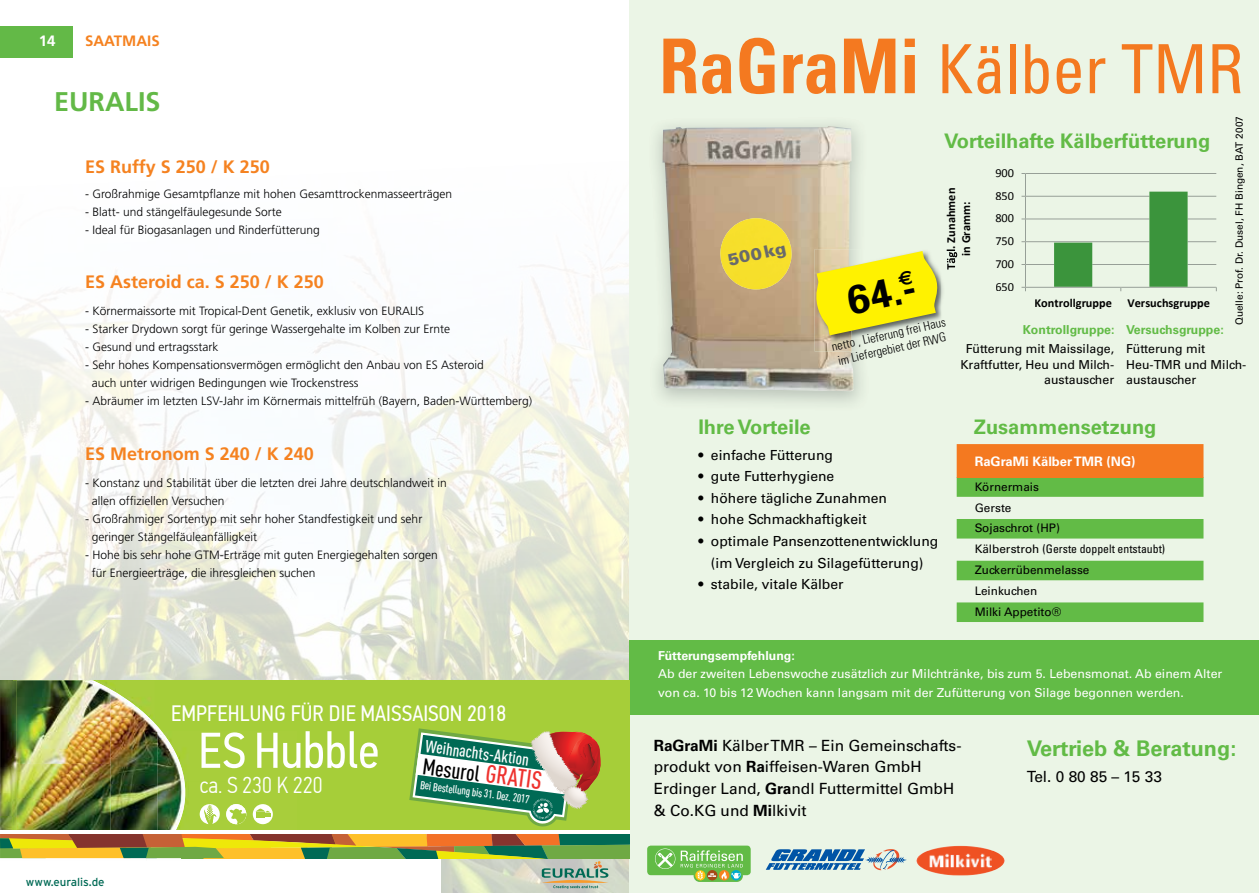
<style>
.page{position:relative;width:1259px;height:893px;background:#fff}
.page>*{position:absolute;margin:0;border:0;box-sizing:border-box;transform-origin:0 0}
.t1{font:condensed 67.95px "Univers LT Std";color:#f47920;scale:.95 1}
.t2{font:50.4px "PF Din Text Cond Pro";color:#fff}
.t3{font:700 40.05px "Univers 65";color:#000}
.t4{font:700 27px "Frutiger";color:#63b947}
.t5{font:300 23.1px "PF Din Text Cond Pro";color:#fff}
.t6{font:500 condensed 22.35px "DIN Pro";color:#000}
.t7{font:22.2px "PF Din Text Cond Pro";letter-spacing:.01em;color:#fff}
.t8{font:700 21.6px "Univers LT Std";color:#62bb46}
.t9{font:700 20.1px "Univers LT Std";color:#62bb46}
.t10{font:700 18px "Frutiger";color:#f58220}
.t11{font:500 condensed 17.1px "DIN Pro";color:#fff}
.t12{font:900 16.8px "Univers LT Std";color:#696a6c}
.t13{font:15.45px/21.6px "Univers LT Std";color:#000}
.t14{font:700 15px "Frutiger";color:#f58220}
.t15{font:700 15px "Frutiger";color:#fff}
.t16{font:13.95px/21.6px "Univers LT Std";color:#000;text-align:center}
.t17{font:700 13.05px "Univers LT Std";color:#fff}
.t18{font:12.3px/18.5px "Univers LT Std";color:#fff}
.t19{font:12.3px/15.5px "Univers LT Std";color:#000}
.t20{font:700 12.3px/15.1px "Calibri";letter-spacing:.005em;color:#000;text-align:center}
.t21{font:300 condensed 12.3px/14.9px "Univers LT Std";color:#000}
.t22{font:700 12.3px "Univers LT Std";color:#62bb46}
.t23{font:700 12.3px "Univers LT Std";color:#fff}
.t24{font:12.3px "Calibri";letter-spacing:.005em;color:#000}
.t25{font:300 12px/18px "Frutiger";color:#000}
.t26{font:11.7px/20.9px "Univers LT Std";color:#000}
.t27{font:11.55px "Interstate";color:#006a55}
.t28{font:500 condensed 11.4px "DIN Pro";color:#fff}
.t29{font:10.05px "Univers LT Std";color:#000}
.s1{font-size:24.75px;color:#ee322e}
.s2{font-weight:700;font-size:75.6px}
.s3{font-stretch:condensed}
.s4{font-weight:700}
</style>
<div class="page">
<img style="left:0;top:26px;width:629px;height:867px">
<div style="left:0;top:26px;width:72px;height:32px;background:#63b947"></div>
<div style="left:629px;top:0;width:630px;height:893px;background:#ebf5e6"></div>
<div style="left:629px;top:640px;width:630px;height:74px;background:#62bb46"></div>
<img style="left:662px;top:126px;width:191px;height:265px">
<img style="left:718px;top:218px;width:75px;height:71px">
<svg style="left:1021px;top:173px;width:195px;height:118px"></svg>
<div style="left:956px;top:477px;width:247px;height:20px;background:#62bb46"></div>
<div style="left:956px;top:444px;width:247px;height:34px;background:#f47920"></div>
<div style="left:956px;top:519px;width:247px;height:20px;background:#62bb46"></div>
<div style="left:956px;top:561px;width:247px;height:19px;background:#62bb46"></div>
<div style="left:956px;top:602px;width:247px;height:20px;background:#62bb46"></div>
<svg style="left:765px;top:849px;width:141px;height:21px"></svg>
<div style="left:647px;top:846px;width:103px;height:29px;background:#62bb46;border-radius:4px"></div>
<svg style="left:693px;top:870px;width:50px;height:12px"></svg>
<svg style="left:655px;top:848px;width:88px;height:32px"></svg>
<img style="left:916px;top:846px;width:88px;height:29px">
<img style="left:851px;top:249px;width:107px;height:102px">
<img style="left:814px;top:249px;width:37px;height:102px">
<img style="left:946px;top:249px;width:11px;height:21px">
<img style="left:0;top:889px;width:147px;height:4px">
<img style="left:147px;top:889px;width:293px;height:4px">
<img style="left:0;top:680px;width:629px;height:209px">
<svg style="left:814px;top:251px;width:125px;height:84px;background:#eee538"></svg>
<p class="t15" style="left:39px;top:32px;width:18px">14</p>
<p class="t14" style="left:85px;top:32px;width:76px">saatmais</p>
<h3 class="t4" style="left:54px;top:86px;width:95px">EURALIS</h3>
<h3 class="t10" style="left:85px;top:156px;width:186px">ES Ruffy S 250 / K 250</h3>
<p class="t25" style="left:85px;top:185px;width:368px">- Großrahmige Gesamtpflanze mit hohen Gesamttrockenmasseerträgen</p>
<p class="t25" style="left:85px;top:203px;width:198px">- Blatt- und stängelfäulegesunde Sorte</p>
<p class="t25" style="left:85px;top:221px;width:236px">- Ideal für Biogasanlagen und Rinderfütterung</p>
<h3 class="t10" style="left:85px;top:272px;width:240px">ES Asteroid ca. S 250 / K 250</h3>
<p class="t25" style="left:85px;top:302px;width:340px">- Körnermaissorte mit Tropical-Dent Genetik, exklusiv von EU RALIS</p>
<p class="t25" style="left:85px;top:320px;width:367px">- Starker Drydown sorgt für geringe Wassergehalte im Kolben zur Ernte</p>
<p class="t25" style="left:85px;top:338px;width:135px">- Gesund und ertragsstark</p>
<p class="t25" style="left:92px;top:356px;width:393px;text-indent:-7px">- Sehr hohes Kompensationsvermögen ermöglicht den Anbau von ES Asteroid auch unter widrigen Bedingungen wie Trockenstress</p>
<p class="t25" style="left:85px;top:392px;width:449px">- Abräumer im letzten LSV-Jahr im Körnermais mittelfrüh (Bayern, Baden-Württemberg)</p>
<h3 class="t10" style="left:85px;top:443px;width:230px">ES Metronom S 240 / K 240</h3>
<p class="t25" style="left:92px;top:474px;width:356px;text-indent:-7px">- Konstanz und Stabilität über die letzten drei Jahre deutschlandweit in allen offiziellen Versuchen</p>
<p class="t25" style="left:92px;top:510px;width:332px;text-indent:-7px">- Großrahmiger Sortentyp mit sehr hoher Standfestigkeit und sehr geringer Stängelfäuleanfälligkeit</p>
<p class="t25" style="left:85px;top:546px;width:119px">- Hohe bis sehr hohe GTM</p>
<p class="t25" style="left:92px;top:546px;width:348px;text-indent:128px">-Erträge mit guten Energiegehalten sorgen für Energieerträge, die ihresgleichen suchen</p>
<h3 class="t7" style="left:171px;top:700px;width:337px">EMPFEHLUNG FÜR DIE MAISSAISON 2018</h3>
<p class="t27" style="left:26px;top:875px;width:80px">www.euralis.de</p>
<h2 class="t2" style="left:198px;top:721px;width:183px">ES Hubble</h2>
<h3 class="t5" style="left:200px;top:772px;width:124px">ca. S 230 K 220</h3>
<h3 class="t11" style="left:427px;top:733px;width:106px;rotate:8deg">Weihnachts-Aktion</h3>
<p class="t28" style="left:421px;top:776px;width:112px;rotate:8deg">Bei Bestellung bis 31. Dez. 2017</p>
<h3 class="t6" style="left:425px;top:749px;width:124px;rotate:8deg">Mesurol <span class="s1">GRATIS</span></h3>
<h1 class="t1" style="left:659px;top:26px;width:616px"><span class="s2">RaGraMi</span> Kälber TMR</h1>
<h3 class="t12" style="left:726px;top:250px;width:60px;rotate:-13deg">500 kg</h3>
<p class="t29" style="left:1233px;top:325px;width:211px;rotate:-90deg">Quelle: Prof. Dr. Dusel, FH Bingen, BAT 2007</p>
<h3 class="t9" style="left:944px;top:129px;width:267px">Vorteilhafte Kälberfütterung</h3>
<p class="t24" style="left:995px;top:165px;width:20px">900</p>
<p class="t20" style="left:943px;top:270px;width:83px;rotate:-90deg">Tägl. Zunahmen in Gramm:</p>
<p class="t24" style="left:995px;top:188px;width:20px">850</p>
<p class="t24" style="left:995px;top:211px;width:20px">800</p>
<p class="t24" style="left:995px;top:233px;width:20px">750</p>
<p class="t24" style="left:995px;top:256px;width:20px">700</p>
<h3 class="t3" style="left:842px;top:276px;width:71px;rotate:-12deg">64.-</h3>
<p class="t21" style="left:830px;top:340px;width:118px;rotate:-13deg">netto , Lieferung frei Haus im Liefergebiet der RWG</p>
<p class="t24" style="left:995px;top:279px;width:20px">650</p>
<p class="t20" style="left:1034px;top:295px;width:79px">Kontrollgruppe</p>
<p class="t20" style="left:1127px;top:295px;width:84px">Versuchsgruppe</p>
<p class="t22" style="left:1023px;top:322px;width:93px">Kontrollgruppe:</p>
<p class="t19" style="left:960px;top:341px;width:155px;text-align:right">Fütterung mit Maissilage,<br>Kraftfutter, Heu und Milch&shy;austauscher</p>
<p class="t22" style="left:1126px;top:322px;width:99px">Versuchsgruppe:</p>
<p class="t19" style="left:1126px;top:341px;width:122px">Fütterung mit<br>Heu-TMR und Milch&shy;austauscher</p>
<h3 class="t9" style="left:698px;top:415px;width:114px">Ihre Vorteile</h3>
<p class="t16" style="left:698px;top:444px;width:136px">• einfache Fütterung</p>
<p class="t16" style="left:698px;top:466px;width:137px">• gute Futterhygiene</p>
<p class="t16" style="left:698px;top:487px;width:190px">• höhere tägliche Zunahmen</p>
<p class="t16" style="left:698px;top:509px;width:170px">• hohe Schmackhaftigkeit</p>
<p class="t16" style="left:698px;top:530px;width:241px">• optimale Pansenzottenentwicklung (im Vergleich zu Silagefütterung)</p>
<p class="t16" style="left:698px;top:574px;width:147px">• stabile, vitale Kälber</p>
<h3 class="t9" style="left:973px;top:415px;width:184px">Zusammensetzung</h3>
<p class="t17" style="left:974px;top:454px;width:162px">RaGraMi Kälber TMR (NG)</p>
<p class="t26" style="left:974px;top:476px;width:192px">Körnermais<br>Gerste<br>Sojaschrot (HP)<br>Kälberstroh <span class="s3">(Gerste doppelt entstaubt)<br></span>Zuckerrübenmelasse<br>Leinkuchen<br>Milki Appetito®</p>
<p class="t23" style="left:658px;top:648px;width:138px">Fütterungsempfehlung:</p>
<p class="t18" style="left:658px;top:665px;width:566px">Ab der zweiten Lebenswoche zusätzlich zur Milchtränke, bis zum 5. Lebensmonat. Ab einem Alter von ca. 10 bis 12 Wochen kann langsam mit der Zufütterung von Silage begonnen werden.</p>
<p class="t13" style="left:654px;top:734px;width:309px"><span class="s4">RaGraMi</span> Kälber TMR – Ein Gemeinschafts&shy;produkt von <span class="s4">Ra</span>iffeisen-Waren GmbH Erdinger Land, <span class="s4">Gra</span>ndl Futtermittel GmbH &amp; Co.KG und <span class="s4">Mi</span>lkivit</p>
<h3 class="t8" style="left:1026px;top:736px;width:211px">Vertrieb &amp; Beratung:</h3>
<p class="t13" style="left:1026px;top:766px;width:137px">Tel. 0 80 85 – 15 33</p>
</div>
